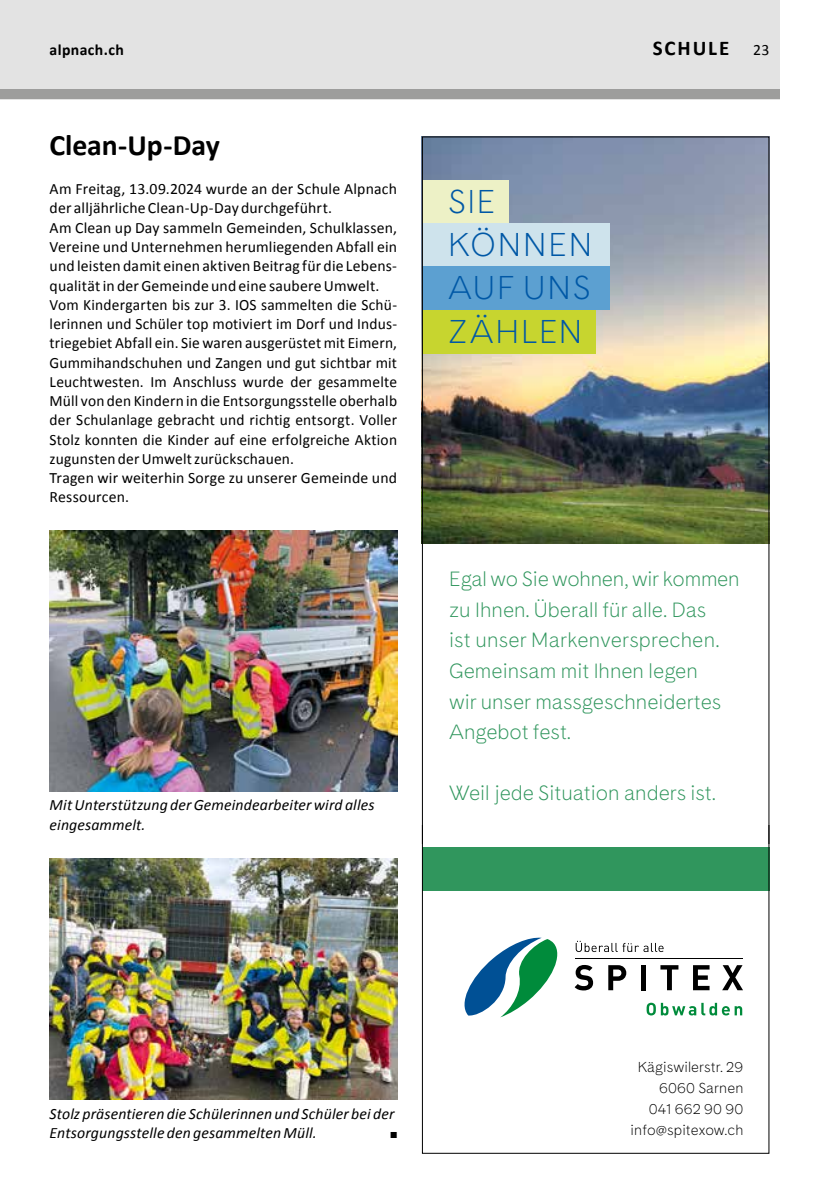
<style>
.page{position:relative;width:829px;height:1191px;background:#fff}
.page>*{position:absolute;margin:0;border:0;box-sizing:border-box;transform-origin:0 0}
.t1{font:300 30.62px/43.2px "Cadiz";letter-spacing:.055em;color:#0058a6}
.t2{font:700 29.75px "Calibri";letter-spacing:-.005em;color:#000}
.t3{font:700 21px "Calibri";letter-spacing:.09em;color:#000}
.t4{font:300 19.07px/30.6px "Cadiz";color:#30965d}
.t5{font:15.75px/19.2px "Calibri";letter-spacing:.01em;color:#000}
.t6{font:italic 15.75px/19.2px "Calibri";letter-spacing:.01em;color:#000}
.t7{font:700 15.75px "Calibri";letter-spacing:.025em;color:#000}
.t8{font:300 13.47px/21px "Cadiz";letter-spacing:.01em;color:#000;text-align:right}
.t9{font:8.75px "Zapf Dingbats ITC";color:#000}
.s1{font-weight:400;font-size:15.75px}
</style>
<div class="page">
<div style="left:0;top:0;width:779px;height:99px;background:#e3e3e3"></div>
<div style="left:0;top:89px;width:779px;height:10px;background:#9d9d9c"></div>
<img style="left:50px;top:530px;width:347px;height:261px">
<img style="left:50px;top:858px;width:347px;height:241px">
<img style="left:422px;top:136px;width:347px;height:690px">
<svg style="left:422px;top:826px;width:347px;height:327px"></svg>
<p class="t7" style="left:50px;top:40px;width:76px">alpnach.ch</p>
<h3 class="t3" style="left:652px;top:35px;width:118px">SCHULE <span class="s1">23</span></h3>
<h2 class="t2" style="left:50px;top:126px;width:172px">Clean-Up-Day</h2>
<p class="t5" style="left:50px;top:179px;width:349px">Am Freitag, 13.09.2024 wurde an der Schule Alpnach der alljährliche Clean-Up-Day durchgeführt.<br>Am Clean up Day sammeln Gemeinden, Schulklassen, Vereine und Unternehmen herumliegenden Abfall ein und leisten damit einen aktiven Beitrag für die Lebens&shy;qualität in der Gemeinde und eine saubere Umwelt.<br>Vom Kindergarten bis zur 3. IOS sammelten die Schü&shy;lerinnen und Schüler top motiviert im Dorf und Indus&shy;triegebiet Abfall ein. Sie waren ausgerüstet mit Eimern, Gummihandschuhen und Zangen und gut sichtbar mit Leuchtwesten. Im Anschluss wurde der gesammelte Müll von den Kindern in die Entsorgungsstelle oberhalb der Schulanlage gebracht und richtig entsorgt. Voller Stolz konnten die Kinder auf eine erfolgreiche Aktion zugunsten der Umwelt zurückschauen.<br>Tragen wir weiterhin Sorge zu unserer Gemeinde und Ressourcen.</p>
<p class="t6" style="left:50px;top:795px;width:326px">Mit Unterstützung der Gemeindearbeiter wird alles eingesammelt.</p>
<h1 class="t1" style="left:448px;top:180px;width:145px">SIE<br>KÖNNEN<br>AUF UNS<br>ZÄHLEN</h1>
<h1 class="t1" style="left:448px;top:209px;width:144px">AUF UNS<br>ZÄHLEN</h1>
<p class="t4" style="left:449px;top:563px;width:292px">Egal wo Sie wohnen, wir kommen zu Ihnen. Überall für alle. Das<br>ist unser Markenversprechen.<br>Gemeinsam mit Ihnen legen<br>wir unser massgeschneidertes<br>Angebot fest.</p>
<p class="t4" style="left:449px;top:567px;width:274px">ist unser Markenversprechen.<br>Gemeinsam mit Ihnen legen wir unser massgeschneidertes<br>Angebot fest.</p>
<p class="t4" style="left:449px;top:778px;width:268px">Weil jede Situation anders ist.</p>
<p class="t6" style="left:50px;top:1103px;width:346px">Stolz präsentieren die Schülerinnen und Schüler bei der<br>Entsorgungsstelle den gesammelten Müll.</p>
<p class="t9" style="left:390px;top:1130px;width:8px">■</p>
<p class="t8" style="left:630px;top:1056px;width:114px">Kägiswilerstr. 29<br>6060 Sarnen<br>041 662 90 90 info@spitexow.ch</p>
<p class="t8" style="left:637px;top:1113px;width:107px">Kägiswilerstr. 29</p>
</div>
